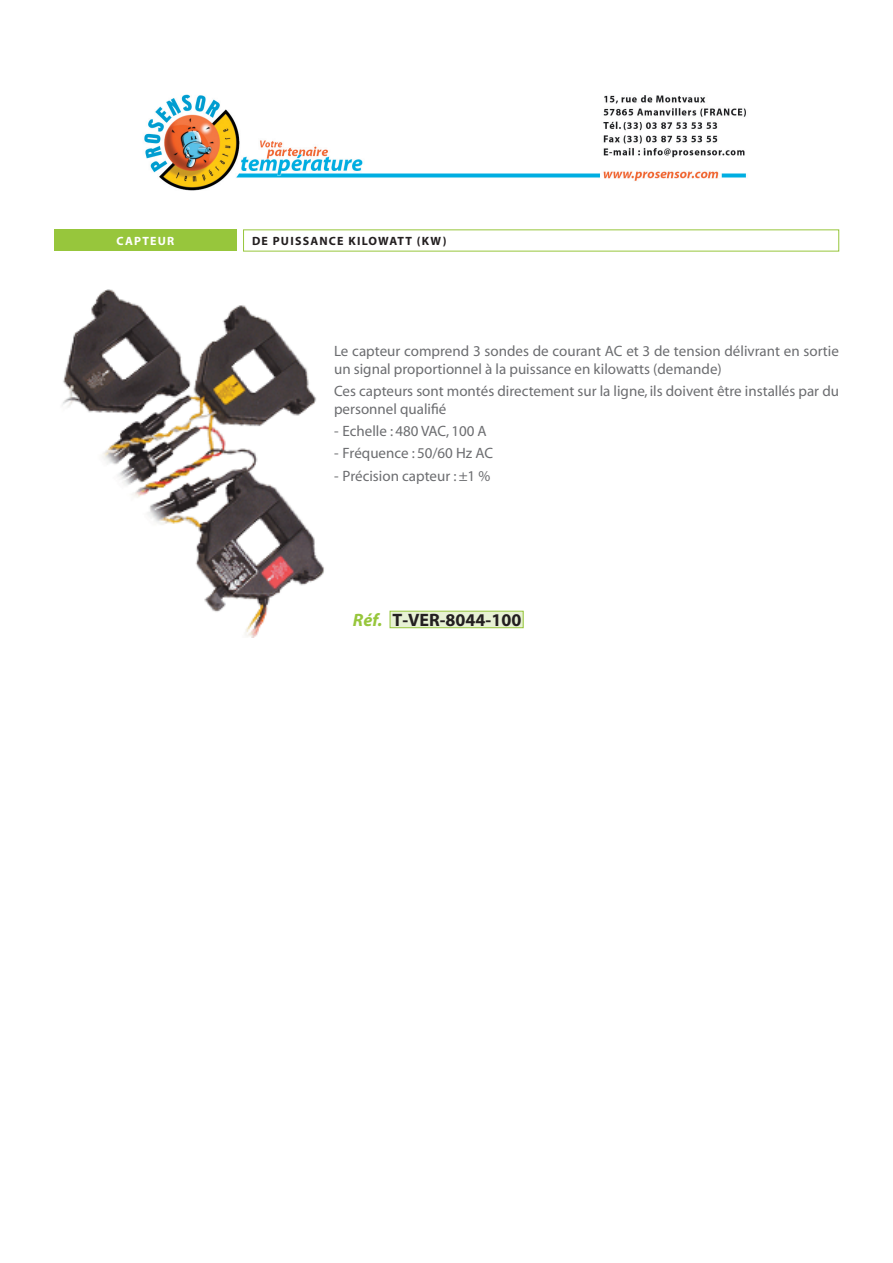
<style>
.page{position:relative;width:893px;height:1263px;background:#fff}
.page>*{position:absolute;margin:0;border:0;box-sizing:border-box;transform-origin:0 0}
.t1{font:700 18px "Myriad";color:#231f20}
.t2{font:15px/18px "Myriad";color:#6c6d70}
.t3{font:700 12px "Myriad";letter-spacing:.1em;color:#231f20}
.t4{font:700 12px "Myriad";letter-spacing:.1em;color:#fff}
.s1{font-style:italic;color:#97c63c}
</style>
<div class="page">
<img style="left:144px;top:94px;width:602px;height:97px">
<div style="left:54px;top:230px;width:183px;height:21px;background:#97c63c"></div>
<div style="left:390px;top:611px;width:133px;height:17px;background:#e7f1d4"></div>
<div style="left:390px;top:611px;width:133px;height:17px;border:1px solid #97c63c"></div>
<img style="left:62px;top:290px;width:262px;height:348px">
<p class="t4" style="left:117px;top:235px;width:59px">CAPTEUR</p>
<p class="t3" style="left:252px;top:235px;width:196px">DE PUISSANCE KILOWATT (KW)</p>
<p class="t2" style="left:334px;top:342px;width:506px">Le capteur comprend 3 sondes de courant AC et 3 de tension délivrant en sortie un signal proportionnel à la puissance en kilowatts (demande)</p>
<p class="t2" style="left:334px;top:383px;width:506px">Ces capteurs sont montés directement sur la ligne, ils doivent être installés par du personnel qualifié</p>
<p class="t2" style="left:334px;top:423px;width:154px">- Echelle : 480 VAC, 100 A</p>
<p class="t2" style="left:334px;top:445px;width:161px">- Fréquence : 50/60 Hz AC</p>
<p class="t2" style="left:334px;top:467px;width:158px">- Précision capteur : ±1 %</p>
<p class="t1" style="left:353px;top:610px;width:170px"><span class="s1">Réf.</span> T-VER-8044-100</p>
</div>
